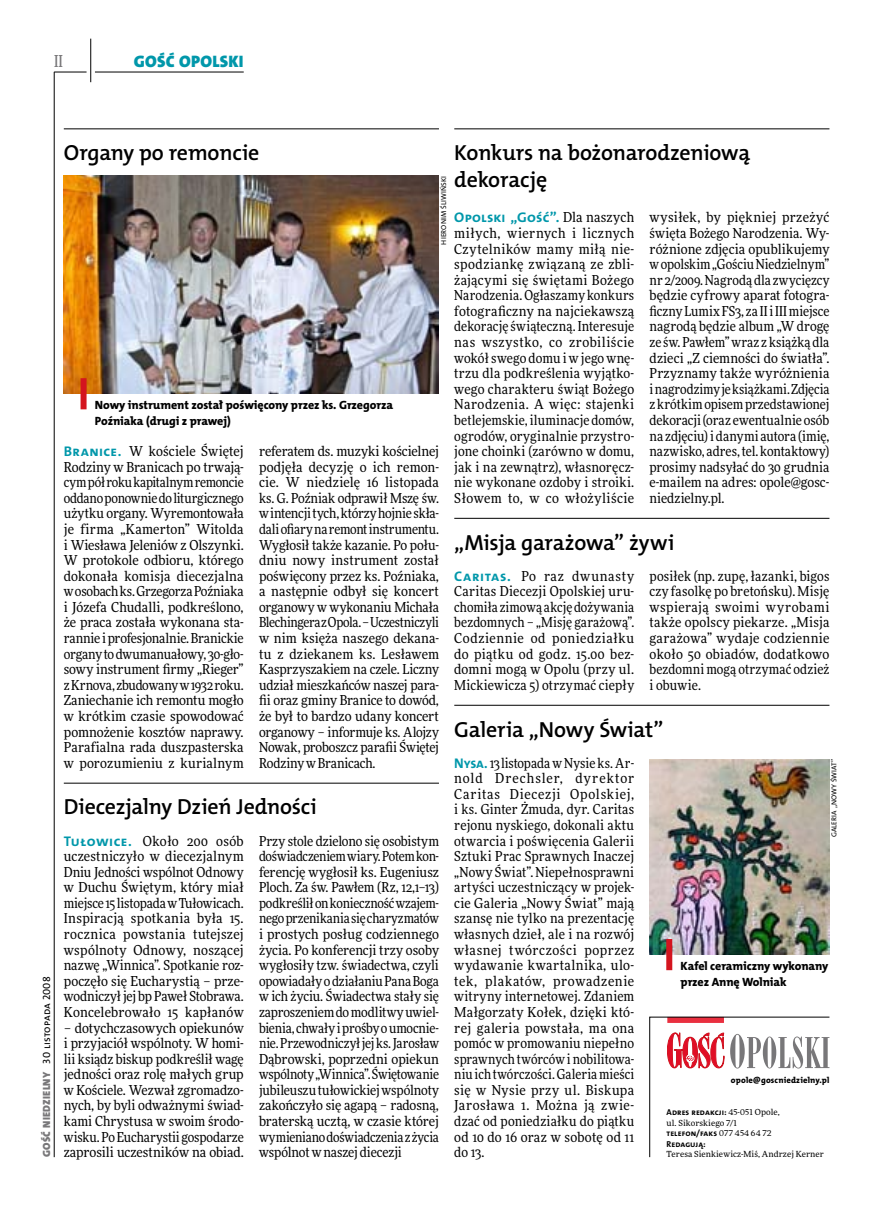
<style>
.page{position:relative;width:872px;height:1221px;background:#fff}
.page>*{position:absolute;margin:0;border:0;box-sizing:border-box;transform-origin:0 0}
.t1{font:21.9px/26.7px "The Mix HP6 Se Bld";letter-spacing:-.01em;color:#000}
.t2{font:16.65px "The Mix HP9 Blk";letter-spacing:.02em;color:#0097aa}
.t3{font:500 16.5px "Freeday Narrow";color:#787779;scale:.9 1}
.t4{font:13.95px "The Mix HP7 Bld";letter-spacing:.01em;color:#0097aa}
.t5{font:13.8px/15.6px "Freeday Narrow News";letter-spacing:.005em;color:#000;text-align:justify}
.t6{font:12px/15.6px "The Mix HP8 Ex Bld";letter-spacing:-.005em;color:#000}
.t7{font:10.5px "The Mix HP5 Plain";letter-spacing:.015em;color:#000}
.t8{font:8.55px/10.5px "The Mix HP7 Bld";letter-spacing:.005em;color:#000}
.t9{font:8.55px "The Mix HP8 Ex Bld";letter-spacing:.03em;color:#000}
.t10{font:8.4px "Freeday News";letter-spacing:.01em;color:#000}
.t11{font:7.2px "The Mix HP5 Plain";letter-spacing:.015em;color:#000}
.s1{font-family:"The Mix HP9 Blk";color:#787779}
.s2{font-family:"Freeday Narrow News";font-size:13.8px;color:#000}
.s3{font-family:"The Mix HP7 Bld";font-size:13.95px;color:#0097aa}
.s4{font-family:"Freeday News";font-size:8.4px}
</style>
<div class="page">
<hr style="left:54px;top:72px;width:1px;height:1085px;background:#000">
<hr style="left:90px;top:39px;width:1px;height:43px;background:#000">
<hr style="left:54px;top:72px;width:33px;height:1px;background:#000">
<hr style="left:95px;top:72px;width:149px;height:1px;background:#000">
<hr style="left:64px;top:129px;width:375px;height:1px;background:#000">
<hr style="left:454px;top:705px;width:375px;height:1px;background:#000">
<hr style="left:454px;top:518px;width:375px;height:1px;background:#000">
<hr style="left:64px;top:782px;width:375px;height:1px;background:#000">
<hr style="left:454px;top:129px;width:375px;height:1px;background:#000">
<img style="left:649px;top:759px;width:180px;height:195px">
<div style="left:666px;top:939px;width:6px;height:31px;background:#d4151f"></div>
<img style="left:64px;top:176px;width:375px;height:218px">
<div style="left:81px;top:378px;width:6px;height:31px;background:#d4151f"></div>
<svg style="left:649px;top:1016px;width:181px;height:141px"></svg>
<p class="t3" style="left:54px;top:50px;width:11px">II</p>
<p class="t2" style="left:134px;top:50px;width:111px">GOŚĆ OPOLSKI</p>
<p class="t7" style="left:40px;top:1156px;width:182px;rotate:-90deg"><span class="s1">GOŚĆ NIEDZIELNY</span> 30 listopada 2008</p>
<h1 class="t1" style="left:454px;top:139px;width:298px">Konkurs na bożonarodzeniową dekorację</h1>
<h1 class="t1" style="left:64px;top:139px;width:197px">Organy po remoncie</h1>
<p class="t11" style="left:439px;top:244px;width:70px;rotate:-90deg">Hieronim Śliwiński</p>
<p class="t5" style="left:649px;top:209px;width:181px">wysiłek, by piękniej przeżyć święta Bożego Narodzenia. Wy&shy;różnione zdjęcia opublikujemy wopolskim „Gościu Niedzielnym” nr 2/2009. Nagrodą dla zwycięzcy będzie cyfrowy aparat fotogra&shy;ficzny Lumix FS3, za II iIII miejsce nagrodą będzie album „W drogę ze św. Pawłem” wraz z książką dla dzieci „Z ciemności do światła”.<br>Przyznamy także wyróżnienia inagrodzimy jeksiążkami. Zdjęcia z krótkim opisem przedstawionej dekoracji (oraz ewentualnie osób na zdjęciu) i danymi autora (imię, nazwisko, adres, tel. kontaktowy) prosimy nadsyłać do 30 grudnia e-mailem na adres: opole@gosc&shy;niedzielny.pl.</p>
<p class="t4" style="left:454px;top:209px;width:181px">Opolski „Gość”. <span class="s2">Dla naszych</span></p>
<p class="t5" style="left:454px;top:225px;width:181px">miłych, wiernych i licznych Czytelników mamy miłą nie&shy;spodziankę związaną ze zbli&shy;żającymi się świętami Bożego Narodzenia. Ogłaszamy konkurs fotograficzny na najciekawszą dekorację świąteczną. Interesuje nas wszystko, co zrobiliście wokół swego domu i w jego wnę&shy;trzu dla podkreślenia wyjątko&shy;wego charakteru świąt Bożego Narodzenia. A więc: stajenki betlejemskie, iluminacje domów, ogrodów, oryginalnie przystro&shy;jone choinki (zarówno w domu, jak i na zewnątrz), własnoręcz&shy;nie wykonane ozdoby i stroiki.<br>Słowem to, w co włożyliście</p>
<p class="t6" style="left:95px;top:397px;width:300px">Nowy instrument został poświęcony przez ks. Grzegorza<br>Poźniaka (drugi z prawej)</p>
<p class="t5" style="left:64px;top:443px;width:181px"><span class="s3">Branice.</span> W kościele Świętej Rodziny w Branicach po trwają&shy;cym pół roku kapitalnym remoncie oddano ponownie doliturgicznego użytku organy. Wyremontowała je firma „Kamerton” Witolda i Wiesława Jeleniów z Olszynki.<br>W protokole odbioru, którego dokonała komisja diecezjalna wosobach ks.Grzegorza Poźniaka i Józefa Chudalli, podkreślono, że praca została wykonana sta&shy;rannie iprofesjonalnie. Branickie organy todwumanuałowy, 30-gło&shy;sowy instrument firmy „Rieger” zKrnova, zbudowany w1932 roku.<br>Zaniechanie ich remontu mogło w krótkim czasie spowodować pomnożenie kosztów naprawy.<br>Parafialna rada duszpasterska w porozumieniu z kurialnym</p>
<p class="t5" style="left:259px;top:443px;width:181px">referatem ds. muzyki kościelnej podjęła decyzję o ich remon&shy;cie. W niedzielę 16 listopada ks. G. Poźniak odprawił Mszę św. wintencji tych, którzy hojnie skła&shy;dali ofiary naremont instrumentu.<br>Wygłosił także kazanie. Po połu&shy;dniu nowy instrument został poświęcony przez ks. Poźniaka, a następnie odbył się koncert organowy w wykonaniu Michała Blechingera zOpola. – Uczestniczyli w nim księża naszego dekana&shy;tu z dziekanem ks. Lesławem Kasprzyszakiem na czele. Liczny udział mieszkańców naszej para&shy;fii oraz gminy Branice to dowód, że był to bardzo udany koncert organowy – informuje ks. Alojzy Nowak, proboszcz parafii Świętej Rodziny wBranicach.</p>
<h1 class="t1" style="left:454px;top:529px;width:222px">„Misja garażowa” żywi</h1>
<p class="t5" style="left:454px;top:568px;width:181px"><span class="s3">Caritas.</span> Po raz dwunasty Caritas Diecezji Opolskiej uru&shy;chomiła zimową akcję dożywania bezdomnych – „Misję garażową”.<br>Codziennie od poniedziałku do piątku od godz. 15.00 bez&shy;domni mogą w Opolu (przy ul.<br>Mickiewicza 5) otrzymać ciepły</p>
<p class="t5" style="left:649px;top:568px;width:181px">posiłek (np. zupę, łazanki, bigos czy fasolkę po bretońsku). Misję wspierają swoimi wyrobami także opolscy piekarze. „Misja garażowa” wydaje codziennie około 50 obiadów, dodatkowo bezdomni mogą otrzymać odzież i obuwie.</p>
<h1 class="t1" style="left:454px;top:716px;width:211px">Galeria „Nowy Świat”</h1>
<p class="t5" style="left:454px;top:754px;width:181px"><span class="s3">Nysa.</span> 13 listopada w Nysie ks.Ar&shy;nold Drechsler, dyrektor Caritas Diecezji Opolskiej, i ks. Ginter Żmuda, dyr. Caritas rejonu nyskiego, dokonali aktu otwarcia i poświęcenia Galerii Sztuki Prac Sprawnych Inaczej „Nowy Świat”. Niepełnosprawni artyści uczestniczący w projek&shy;cie Galeria „Nowy Świat” mają szansę nie tylko na prezentację własnych dzieł, ale i na rozwój własnej twórczości poprzez wydawanie kwartalnika, ulo&shy;tek, plakatów, prowadzenie witryny internetowej. Zdaniem Małgorzaty Kołek, dzięki któ&shy;rej galeria powstała, ma ona pomóc w promowaniu niepełno sprawnych twórców i nobilitowa&shy;niu ich twórczości. Galeria mieści się w Nysie przy ul. Biskupa Jarosława 1. Można ją zwie&shy;dzać od poniedziałku do piątku od 10 do 16 oraz w sobotę od 11 do 13.</p>
<p class="t11" style="left:829px;top:837px;width:80px;rotate:-90deg">Galeria „N owy Świat”</p>
<h1 class="t1" style="left:64px;top:793px;width:255px">Diecezjalny Dzień Jedności</h1>
<p class="t5" style="left:259px;top:832px;width:181px">Przy stole dzielono się osobistym doświadczeniem wiary. Potem kon&shy;ferencję wygłosił ks. Eugeniusz Ploch. Za św. Pawłem (Rz, 12,1–13) podkreślił on konieczność wzajem&shy;nego przenikaniasię charyzmatów i prostych posług codziennego życia. Po konferencji trzy osoby wygłosiły tzw. świadectwa, czyli opowiadały odziałaniu Pana Boga w ich życiu. Świadectwa stały się zaproszeniem domodlitwy uwiel&shy;bienia, chwały iprośby oumocnie&shy;nie. Przewodniczył jejks.Jarosław Dąbrowski, poprzedni opiekun wspólnoty „Winnica”. Świętowanie jubileuszu tułowickiej wspólnoty zakończyło się agapą – radosną, braterską ucztą, w czasie której wymieniano doświadczenia zżycia wspólnot w naszej diecezji</p>
<p class="t5" style="left:64px;top:832px;width:181px"><span class="s3">Tułowice.</span> Około 200 osób uczestniczyło w diecezjalnym Dniu Jedności wspólnot Odnowy w Duchu Świętym, który miał miejsce 15 listopada wTułowicach.<br>Inspiracją spotkania była 15. rocznica powstania tutejszej wspólnoty Odnowy, noszącej nazwę „Winnica”. Spotkanie roz&shy;poczęło się Eucharystią – prze&shy;wodniczył jej bp Paweł Stobrawa.<br>Koncelebrowało 15 kapłanów</p>
<p class="t5" style="left:64px;top:1019px;width:181px">– dotychczasowych opiekunów i przyjaciół wspólnoty. W homi&shy;lii ksiądz biskup podkreślił wagę jedności oraz rolę małych grup w Kościele. Wezwał zgromadzo&shy;nych, by byli odważnymi świad&shy;kami Chrystusa w swoim środo&shy;wisku. PoEucharystii gospodarze zaprosili uczestników na obiad.</p>
<p class="t6" style="left:680px;top:958px;width:149px">Kafel ceramiczny wykonany przez Annę Wolniak</p>
<p class="t9" style="left:731px;top:1074px;width:100px">opole@goscniedzielny.pl</p>
<p class="t8" style="left:666px;top:1106px;width:115px">Adres redakcji: <span class="s4">45-051 Opole,</span></p>
<p class="t10" style="left:666px;top:1117px;width:72px">ul. Sikorskiego 7/1</p>
<p class="t8" style="left:666px;top:1127px;width:106px">telefon/faks <span class="s4">077 454 64 72<br></span>Redagują:</p>
<p class="t10" style="left:666px;top:1148px;width:159px">Teresa Sienkiewicz-Miś, Andrzej Kerner</p>
</div>
